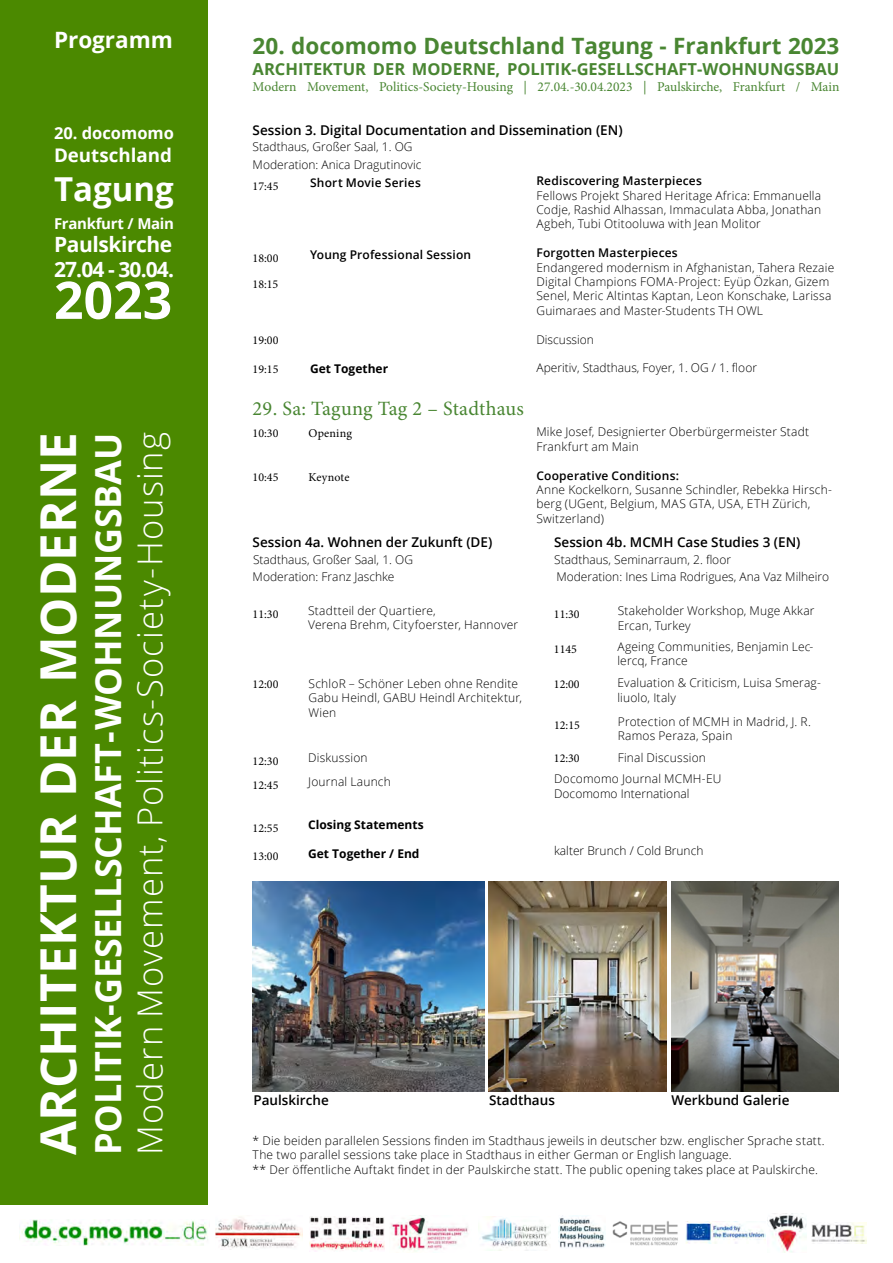
<style>
.page{position:relative;width:893px;height:1263px;background:#fff}
.page>*{position:absolute;margin:0;border:0;box-sizing:border-box;transform-origin:0 0}
.t1{font:700 51.75px "Open Sans";color:#fff}
.t2{font:700 49.5px "Open Sans";color:#fff}
.t3{font:700 36px "Open Sans";letter-spacing:-.005em;color:#fff}
.t4{font:300 34.5px "Open Sans";letter-spacing:.03em;color:#fff}
.t5{font:700 33px "Open Sans";color:#fff}
.t6{font:700 22.5px "Open Sans";color:#498632}
.t7{font:700 22.5px "Open Sans";color:#fff}
.t8{font:700 21px/25.2px "Open Sans";letter-spacing:-.02em;color:#fff}
.t9{font:20.25px "Minion Pro";letter-spacing:.01em;color:#498632}
.t10{font:700 18.75px "Open Sans";color:#fff}
.t11{font:700 16.5px "Open Sans";color:#498632}
.t12{font:700 16.5px "Open Sans";color:#fff}
.t13{font:700 15px "Open Sans";letter-spacing:-.02em;color:#fff}
.t14{font:600 13.5px "Open Sans";color:#000}
.t15{font:13.5px "Minion Pro";color:#498632}
.t16{font:300 12px/14.4px "Open Sans";letter-spacing:.015em;color:#000}
.t17{font:600 12px "Open Sans";letter-spacing:.015em;color:#000}
.t18{font:12px "Minion Pro";color:#000}
.t19{font:700 12px "Open Sans";color:#000}
.t20{font:12px "Minion Pro";letter-spacing:.02em;color:#000}
</style>
<div class="page">
<div style="left:0;top:0;width:208px;height:1204px;background:#4b8900"></div>
<img style="left:19px;top:1219px;width:189px;height:27px">
<img style="left:215px;top:1217px;width:88px;height:31px">
<img style="left:309px;top:1216px;width:76px;height:36px">
<img style="left:391px;top:1215px;width:77px;height:37px">
<img style="left:481px;top:1217px;width:69px;height:33px">
<img style="left:686px;top:1222px;width:79px;height:21px">
<img style="left:558px;top:1215px;width:47px;height:33px">
<img style="left:769px;top:1215px;width:38px;height:37px">
<img style="left:811px;top:1222px;width:55px;height:22px">
<img style="left:612px;top:1221px;width:66px;height:25px">
<img style="left:253px;top:881px;width:232px;height:210px">
<img style="left:489px;top:881px;width:178px;height:210px">
<img style="left:672px;top:882px;width:166px;height:209px">
<h3 class="t7" style="left:54px;top:24px;width:120px">Programm</h3>
<h3 class="t12" style="left:54px;top:121px;width:122px">20. docomomo</h3>
<h3 class="t10" style="left:54px;top:142px;width:119px">Deutschland</h3>
<h3 class="t5" style="left:54px;top:166px;width:121px">Tagung</h3>
<p class="t13" style="left:54px;top:213px;width:122px">Frankfurt / Main</p>
<h3 class="t8" style="left:54px;top:231px;width:122px">Paulskirche<br>27.04 - 30.04.</h3>
<h1 class="t1" style="left:54px;top:264px;width:120px">2023</h1>
<h2 class="t2" style="left:23px;top:1155px;width:724px;rotate:-90deg">ARCHITEKTUR DER MODERNE</h2>
<h3 class="t3" style="left:83px;top:1155px;width:724px;rotate:-90deg">POLITIK-GESELLSCHAFT- WOHNUNGSBAU</h3>
<h3 class="t4" style="left:126px;top:1155px;width:724px;rotate:-90deg">Modern Movement, Politics-Society-Housing</h3>
<h3 class="t6" style="left:253px;top:30px;width:588px">20. docomomo Deutschland Tagung - Frankfurt 2023</h3>
<h3 class="t11" style="left:253px;top:57px;width:588px">ARCHITEKTUR DER MODERNE, POLITIK-GESELLSCHAFT-WOHNUNGSBAU</h3>
<p class="t15" style="left:253px;top:78px;width:588px">Modern Movement, Politics-Society-Housing | 27.04.-30.04.2023 | Paulskirche, Frankfurt / Main</p>
<p class="t14" style="left:253px;top:121px;width:372px">Session 3. Digital Documentation and Dissemination (EN)</p>
<p class="t16" style="left:253px;top:139px;width:161px">Stadthaus, Großer Saal, 1. OG</p>
<p class="t16" style="left:253px;top:157px;width:170px">Moderation: Anica Dragutinovic</p>
<p class="t18" style="left:253px;top:178px;width:27px">17:45</p>
<p class="t18" style="left:253px;top:250px;width:27px">18:00</p>
<p class="t18" style="left:253px;top:276px;width:27px">18:15</p>
<p class="t17" style="left:310px;top:174px;width:112px">Short Movie Series</p>
<p class="t17" style="left:310px;top:246px;width:163px">Young Professional Session</p>
<p class="t18" style="left:253px;top:332px;width:27px">19:00</p>
<p class="t18" style="left:253px;top:361px;width:27px">19:15</p>
<h3 class="t9" style="left:253px;top:395px;width:273px">29. Sa: Tagung Tag 2 – Stadthaus</h3>
<p class="t20" style="left:308px;top:425px;width:45px">Opening</p>
<p class="t18" style="left:308px;top:469px;width:43px">Keynote</p>
<p class="t19" style="left:310px;top:360px;width:79px">Get Together</p>
<p class="t18" style="left:253px;top:425px;width:27px">10:30</p>
<p class="t18" style="left:253px;top:469px;width:27px">10:45</p>
<p class="t17" style="left:536px;top:173px;width:167px">Rediscovering Masterpieces</p>
<p class="t16" style="left:536px;top:188px;width:286px;text-align:justify">Fellows Projekt Shared Heritage Africa: Emmanuella Codje, Rashid Alhassan, Immaculata Abba, Jonathan Agbeh, Tubi Otitooluwa with Jean Molitor</p>
<p class="t17" style="left:536px;top:245px;width:143px">Forgotten Masterpieces</p>
<p class="t16" style="left:536px;top:260px;width:299px">Endangered modernism in Afghanistan, Tahera Rezaie Digital Champions FOMA-Project: Eyüp Özkan, Gizem Senel, Meric Altintas Kaptan, Leon Konschake, Larissa Guimaraes and Master-Students TH OWL</p>
<p class="t16" style="left:536px;top:332px;width:59px">Discussion</p>
<p class="t16" style="left:536px;top:361px;width:222px">Aperitiv, Stadthaus, Foyer, 1. OG / 1. floor</p>
<p class="t16" style="left:536px;top:424px;width:274px">Mike Josef, Designierter Oberbürgermeister Stadt<br>Frankfurt am Main</p>
<p class="t17" style="left:536px;top:467px;width:144px">Cooperative Conditions:</p>
<p class="t16" style="left:536px;top:482px;width:297px">Anne Kockelkorn, Susanne Schindler, Rebekka Hirsch&shy;berg (UGent, Belgium, MAS GTA, USA, ETH Zürich,<br>Switzerland)</p>
<p class="t14" style="left:253px;top:533px;width:241px">Session 4a. Wohnen der Zukunft (DE)</p>
<p class="t14" style="left:554px;top:533px;width:248px">Session 4b. MCMH Case Studies 3 (EN)</p>
<p class="t16" style="left:253px;top:569px;width:143px">Moderation: Franz Jaschke</p>
<p class="t16" style="left:556px;top:569px;width:274px">Moderation: Ines Lima Rodrigues, Ana Vaz Milheiro</p>
<p class="t16" style="left:253px;top:552px;width:161px">Stadthaus, Großer Saal, 1. OG</p>
<p class="t16" style="left:554px;top:552px;width:178px">Stadthaus, Seminarraum, 2. floor</p>
<p class="t18" style="left:253px;top:606px;width:27px">11:30</p>
<p class="t16" style="left:308px;top:603px;width:211px">Stadtteil der Quartiere,<br>Verena Brehm, Cityfoerster, Hannover</p>
<p class="t18" style="left:253px;top:676px;width:27px">12:00</p>
<p class="t18" style="left:253px;top:753px;width:27px">12:30</p>
<p class="t18" style="left:253px;top:777px;width:27px">12:45</p>
<p class="t18" style="left:253px;top:820px;width:27px">12:55</p>
<p class="t18" style="left:253px;top:848px;width:27px">13:00</p>
<p class="t16" style="left:309px;top:676px;width:215px">SchloR – Schöner Leben ohne Rendite<br>Gabu Heindl, GABU Heindl Architektur,<br>Wien</p>
<p class="t16" style="left:308px;top:746px;width:84px;line-height:23.5px">Diskussion<br>Journal Launch</p>
<p class="t19" style="left:308px;top:816px;width:117px">Closing Statements</p>
<p class="t19" style="left:308px;top:845px;width:113px">Get Together / End</p>
<p class="t18" style="left:554px;top:606px;width:27px">11:30</p>
<p class="t18" style="left:554px;top:641px;width:25px">1145</p>
<p class="t18" style="left:554px;top:676px;width:27px">12:00</p>
<p class="t16" style="left:618px;top:603px;width:198px">Stakeholder Workshop, Muge Akkar<br>Ercan, Turkey</p>
<p class="t16" style="left:617px;top:639px;width:198px">Ageing Communities, Benjamin Lec&shy;lercq, France</p>
<p class="t16" style="left:617px;top:675px;width:205px">Evaluation &amp; Criticism, Luisa Smerag&shy;liuolo, Italy</p>
<p class="t18" style="left:554px;top:717px;width:27px">12:15</p>
<p class="t16" style="left:618px;top:714px;width:195px">Protection of MCMH in Madrid, J. R.<br>Ramos Peraza, Spain</p>
<p class="t18" style="left:554px;top:750px;width:27px">12:30</p>
<p class="t16" style="left:618px;top:750px;width:90px">Final Discussion</p>
<p class="t16" style="left:554px;top:771px;width:169px">Docomomo Journal MCMH-EU<br>Docomomo International</p>
<p class="t16" style="left:554px;top:843px;width:151px">kalter Brunch / Cold Brunch</p>
<p class="t14" style="left:253px;top:1090px;width:77px">Paulskirche</p>
<p class="t14" style="left:489px;top:1090px;width:67px">Stadthaus</p>
<p class="t14" style="left:671px;top:1090px;width:120px">Werkbund Galerie</p>
<p class="t16" style="left:253px;top:1133px;width:574px">* Die beiden parallelen Sessions finden im Stadthaus jeweils in deutscher bzw. englischer Sprache statt.<br>The two parallel sessions take place in Stadthaus in either German or English language.<br>** Der öffentliche Auftakt findet in der Paulskirche statt. The public opening takes place at Paulskirche.</p>
</div>
